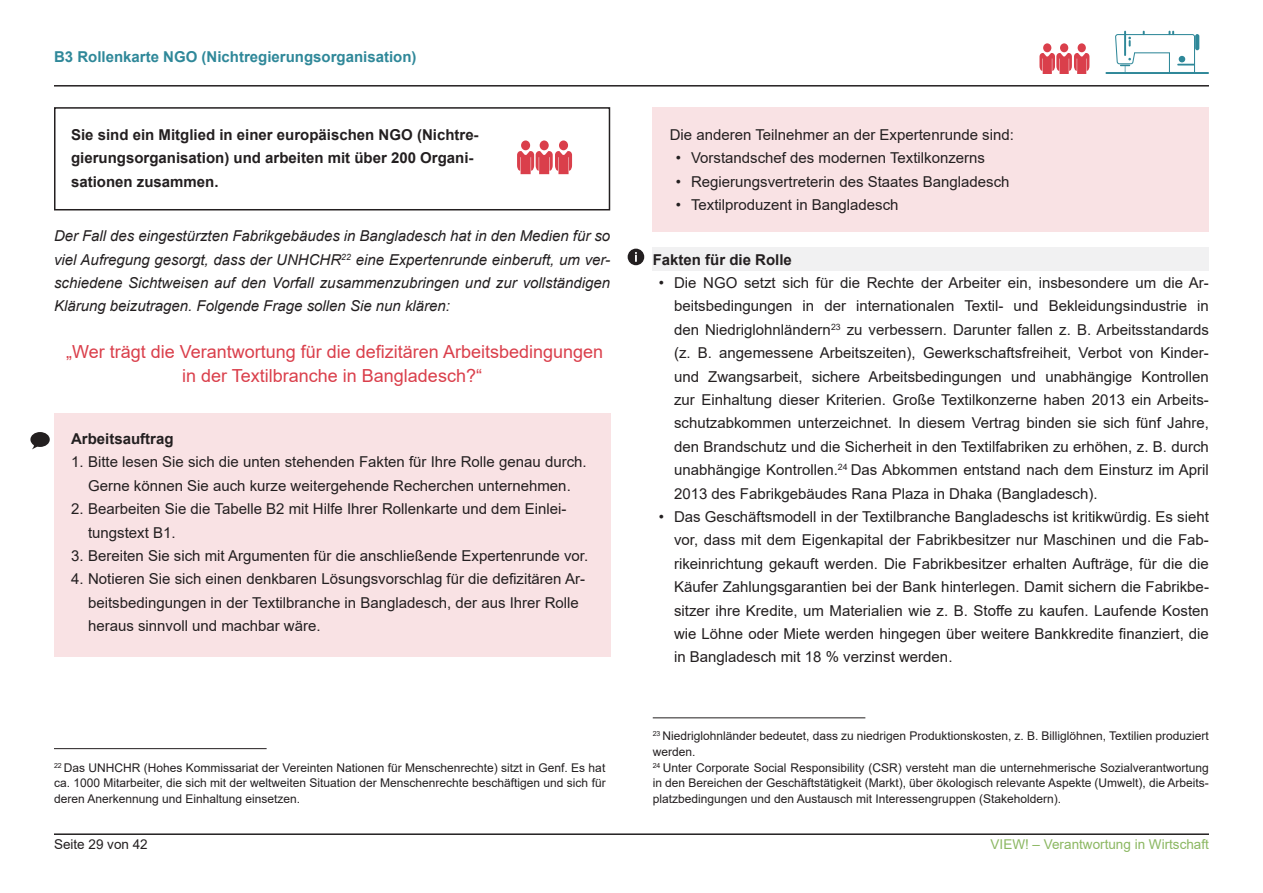
<style>
.page{position:relative;width:1263px;height:893px;background:#fff}
.page>*{position:absolute;margin:0;border:0;box-sizing:border-box;transform-origin:0 0}
.t1{font:18px/23.4px "Arial";color:#da3f4b;text-align:center}
.t2{font:15px/23.4px "Arial";color:#231f20}
.t3{font:italic 15px/23.4px "Arial";color:#231f20;text-align:justify}
.t4{font:700 15px/23.4px "Arial";color:#231f20}
.t5{font:700 15px "Arial";color:#2f8899}
.t6{font:13.5px "Arial";color:#8bb761}
.t7{font:13.5px "Arial";color:#231f20}
.t8{font:12px/15.6px "Arial";color:#231f20;text-align:justify}
</style>
<div class="page">
<hr style="left:54px;top:833px;width:1155px;height:2px;background:#231f20">
<hr style="left:54px;top:85px;width:1155px;height:2px;background:#231f20">
<svg style="left:1195px;top:34px;width:4px;height:16px"></svg>
<svg style="left:1115px;top:31px;width:80px;height:41px"></svg>
<hr style="left:1105px;top:72px;width:104px;height:2px;background:#2f8899">
<div style="left:653px;top:247px;width:556px;height:24px;background:#f1f1f2"></div>
<div style="left:54px;top:107px;width:556px;height:103px;border:2px solid #231f20"></div>
<div style="left:54px;top:413px;width:556px;height:243px;background:#f9e2e4"></div>
<div style="left:653px;top:107px;width:556px;height:124px;background:#f9e2e4"></div>
<hr style="left:54px;top:748px;width:213px;height:1px;background:#231f20">
<hr style="left:653px;top:717px;width:212px;height:1px;background:#231f20">
<div style="left:521px;top:140px;width:9px;height:10px;background:#da3f4b;border-radius:50%"></div>
<div style="left:559px;top:140px;width:9px;height:10px;background:#da3f4b;border-radius:50%"></div>
<div style="left:540px;top:140px;width:9px;height:10px;background:#da3f4b;border-radius:50%"></div>
<svg style="left:517px;top:151px;width:55px;height:23px"></svg>
<svg style="left:30px;top:432px;width:20px;height:18px"></svg>
<div style="left:628px;top:249px;width:16px;height:16px;background:#231f20;border-radius:50%"></div>
<svg style="left:635px;top:252px;width:2px;height:10px"></svg>
<div style="left:1043px;top:43px;width:8px;height:9px;background:#da3f4b;border-radius:50%"></div>
<div style="left:1077px;top:43px;width:9px;height:9px;background:#da3f4b;border-radius:50%"></div>
<div style="left:1060px;top:43px;width:8px;height:9px;background:#da3f4b;border-radius:50%"></div>
<svg style="left:1039px;top:53px;width:50px;height:21px"></svg>
<p class="t5" style="left:54px;top:46px;width:364px">B3 Rollenkarte NGO (Nichtregierungsorganisation)</p>
<p class="t4" style="left:71px;top:123px;width:409px">Sie sind ein Mitglied in einer europäischen NGO (Nichtre&shy;gierungsorganisation) und arbeiten mit über 200 Organi&shy;sationen zusammen.</p>
<p class="t3" style="left:54px;top:224px;width:558px">Der Fall des eingestürzten Fabrikgebäudes in Bangladesch hat in den Medien für so viel Aufregung gesorgt, dass der UNHCHR<sup>22</sup> eine Expertenrunde einberuft, um ver&shy;schiedene Sichtweisen auf den Vorfall zusammenzubringen und zur vollständigen Klärung beizutragen. Folgende Frage sollen Sie nun klären:</p>
<p class="t1" style="left:66px;top:340px;width:538px">„Wer trägt die Verantwortung für die defizitären Arbeitsbedingungen in der Textilbranche in Bangladesch?“</p>
<p class="t4" style="left:71px;top:427px;width:104px">Arbeitsauftrag</p>
<p class="t2" style="left:71px;top:450px;width:517px;text-align:center">1. Bitte lesen Sie sich die unten stehenden Fakten für Ihre Rolle genau durch.<br>Gerne können Sie auch kurze weitergehende Recherchen unternehmen.</p>
<p class="t2" style="left:88px;top:497px;width:480px;text-indent:-17px">2. Bearbeiten Sie die Tabelle B2 mit Hilfe Ihrer Rollenkarte und dem Einlei&shy;tungstext B1.</p>
<p class="t2" style="left:71px;top:544px;width:519px">3. Bereiten Sie sich mit Argumenten für die anschließende Expertenrunde vor.</p>
<p class="t2" style="left:88px;top:567px;width:498px;text-indent:-17px">4. Notieren Sie sich einen denkbaren Lösungsvorschlag für die defizitären Ar&shy;beitsbedingungen in der Textilbranche in Bangladesch, der aus Ihrer Rolle heraus sinnvoll und machbar wäre.</p>
<p class="t8" style="left:54px;top:760px;width:553px"><sup>22</sup> Das UNHCHR (Hohes Kommissariat der Vereinten Nationen für Menschenrechte) sitzt in Genf. Es hat ca. 1000 Mitarbeiter, die sich mit der weltweiten Situation der Menschenrechte beschäftigen und sich für deren Anerkennung und Einhaltung einsetzen.</p>
<p class="t2" style="left:670px;top:123px;width:346px">Die anderen Teilnehmer an der Expertenrunde sind:</p>
<p class="t2" style="left:676px;top:146px;width:311px">• Vorstandschef des modernen Textilkonzerns</p>
<p class="t2" style="left:676px;top:170px;width:335px">• Regierungsvertreterin des Staates Bangladesch</p>
<p class="t2" style="left:676px;top:193px;width:224px">• Textilproduzent in Bangladesch</p>
<p class="t4" style="left:653px;top:248px;width:141px">Fakten für die Rolle</p>
<p class="t2" style="left:674px;top:271px;width:536px;text-align:justify;text-indent:-15px">• Die NGO setzt sich für die Rechte der Arbeiter ein, insbesondere um die Ar&shy;beitsbedingungen in der internationalen Textil- und Bekleidungsindustrie in den Niedriglohnländern<sup>23</sup> zu verbessern. Darunter fallen z. B. Arbeitsstandards (z. B. angemessene Arbeitszeiten), Gewerkschaftsfreiheit, Verbot von Kinder&shy;und Zwangsarbeit, sichere Arbeitsbedingungen und unabhängige Kontrollen zur Einhaltung dieser Kriterien. Große Textilkonzerne haben 2013 ein Arbeits&shy;schutzabkommen unterzeichnet. In diesem Vertrag binden sie sich fünf Jahre, den Brandschutz und die Sicherheit in den Textilfabriken zu erhöhen, z. B. durch unabhängige Kontrollen.<sup>24</sup> Das Abkommen entstand nach dem Einsturz im April 2013 des Fabrikgebäudes Rana Plaza in Dhaka (Bangladesch).</p>
<p class="t2" style="left:674px;top:505px;width:536px;text-align:justify;text-indent:-15px">• Das Geschäftsmodell in der Textilbranche Bangladeschs ist kritikwürdig. Es sieht vor, dass mit dem Eigenkapital der Fabrikbesitzer nur Maschinen und die Fab&shy;rikeinrichtung gekauft werden. Die Fabrikbesitzer erhalten Aufträge, für die die Käufer Zahlungsgarantien bei der Bank hinterlegen. Damit sichern die Fabrikbe&shy;sitzer ihre Kredite, um Materialien wie z. B. Stoffe zu kaufen. Laufende Kosten wie Löhne oder Miete werden hingegen über weitere Bankkredite finanziert, die in Bangladesch mit 18 % verzinst werden.</p>
<p class="t8" style="left:653px;top:728px;width:558px;text-align:left"><sup>23</sup> Niedriglohnländer bedeutet, dass zu niedrigen Produktionskosten, z. B. Billiglöhnen, Textilien produziert werden.<br><sup>24</sup> Unter Corporate Social Responsibility (CSR) versteht man die unternehmerische Sozialverantwortung in den Bereichen der Geschäftstätigkeit (Markt), über ökologisch relevante Aspekte (Umwelt), die Arbeits&shy;platzbedingungen und den Austausch mit Interessengruppen (Stakeholdern).</p>
<p class="t7" style="left:54px;top:835px;width:95px">Seite 29 von 42</p>
<p class="t6" style="left:991px;top:835px;width:220px">VIEW! – Verantwortung in Wirtschaft</p>
</div>
